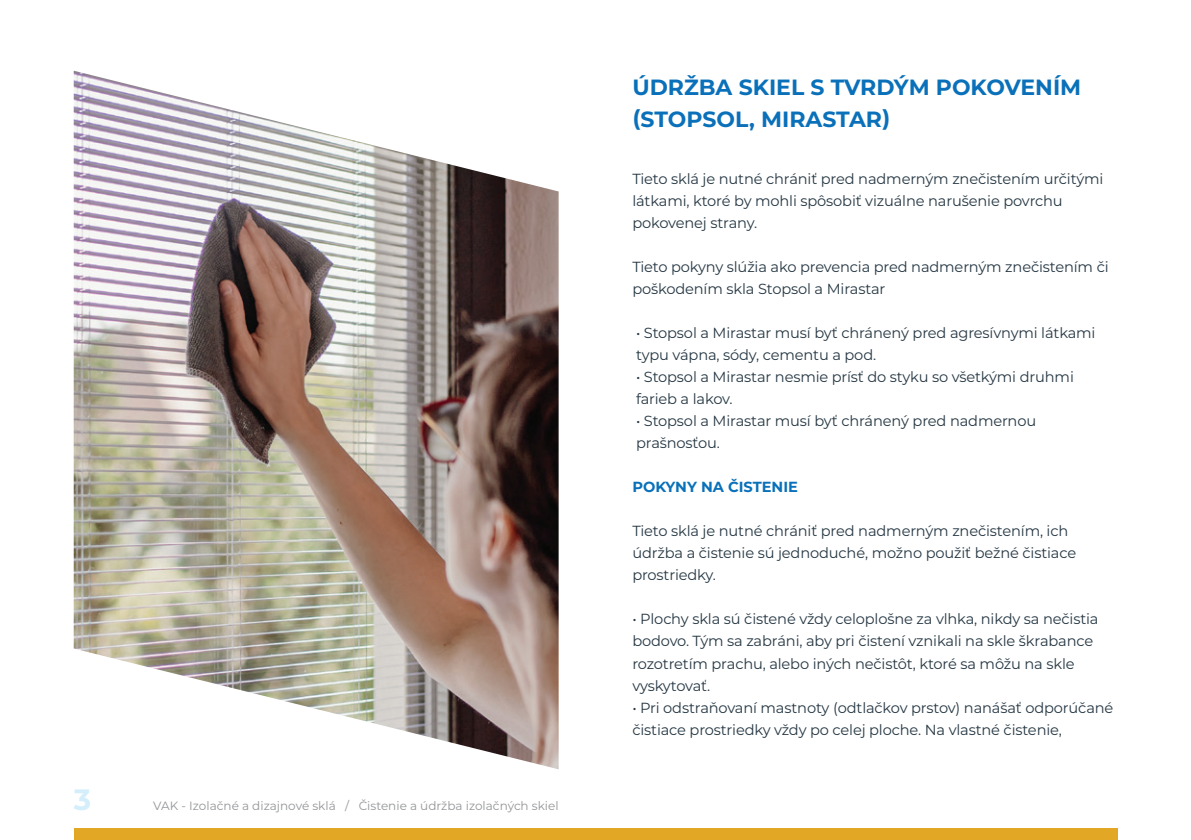
<style>
.page{position:relative;width:1191px;height:840px;background:#fff}
.page>*{position:absolute;margin:0;border:0;box-sizing:border-box;transform-origin:0 0}
.t1{font:700 29.4px "Montserrat";color:#d4effb}
.t2{font:700 22px/32px "Montserrat";color:#0970b9}
.t3{font:14.6px/22px "Montserrat";letter-spacing:-.01em;color:#253743}
.t4{font:700 14.6px "Montserrat";color:#0970b9}
.t5{font:12px "Montserrat";color:#939598}
</style>
<div class="page">
<div style="left:74px;top:828px;width:1043px;height:11px;background:#e2a725"></div>
<img style="left:74px;top:71px;width:484px;height:697px">
<h1 class="t1" style="left:74px;top:778px;width:19px">3</h1>
<p class="t5" style="left:153px;top:797px;width:407px">VAK - Izolačné a dizajnové sklá / Čistenie a údržba izolačných skiel</p>
<h2 class="t2" style="left:632px;top:70px;width:450px">ÚDRŽBA SKIEL S TVRDÝM POKOVENÍM (STOPSOL, MIRASTAR)</h2>
<p class="t3" style="left:632px;top:167px;width:472px">Tieto sklá je nutné chrániť pred nadmerným znečistením určitými látkami, ktoré by mohli spôsobiť vizuálne narušenie povrchu pokovenej strany.</p>
<p class="t3" style="left:632px;top:255px;width:478px">Tieto pokyny slúžia ako prevencia pred nadmerným znečistením či poškodením skla Stopsol a Mirastar</p>
<p class="t3" style="left:636px;top:321px;width:461px">• Stopsol a Mirastar musí byť chránený pred agresívnymi látkami typu vápna, sódy, cementu a pod.</p>
<p class="t3" style="left:636px;top:365px;width:439px">• Stopsol a Mirastar nesmie prísť do styku so všetkými druhmi farieb a lakov.</p>
<p class="t3" style="left:636px;top:409px;width:402px">• Stopsol a Mirastar musí byť chránený pred nadmernou prašnosťou.</p>
<p class="t4" style="left:632px;top:476px;width:167px">POKYNY NA ČISTENIE</p>
<p class="t3" style="left:632px;top:519px;width:445px">Tieto sklá je nutné chrániť pred nadmerným znečistením, ich údržba a čistenie sú jednoduché, možno použiť bežné čistiace prostriedky.</p>
<p class="t3" style="left:632px;top:607px;width:468px">• Plochy skla sú čistené vždy celoplošne za vlhka, nikdy sa nečistia bodovo. Tým sa zabráni, aby pri čistení vznikali na skle škrabance rozotretím prachu, alebo iných nečistôt, ktoré sa môžu na skle vyskytovať.</p>
<p class="t3" style="left:632px;top:695px;width:482px">• Pri odstraňovaní mastnoty (odtlačkov prstov) nanášať odporúčané čistiace prostriedky vždy po celej ploche. Na vlastné čistenie,</p>
</div>
